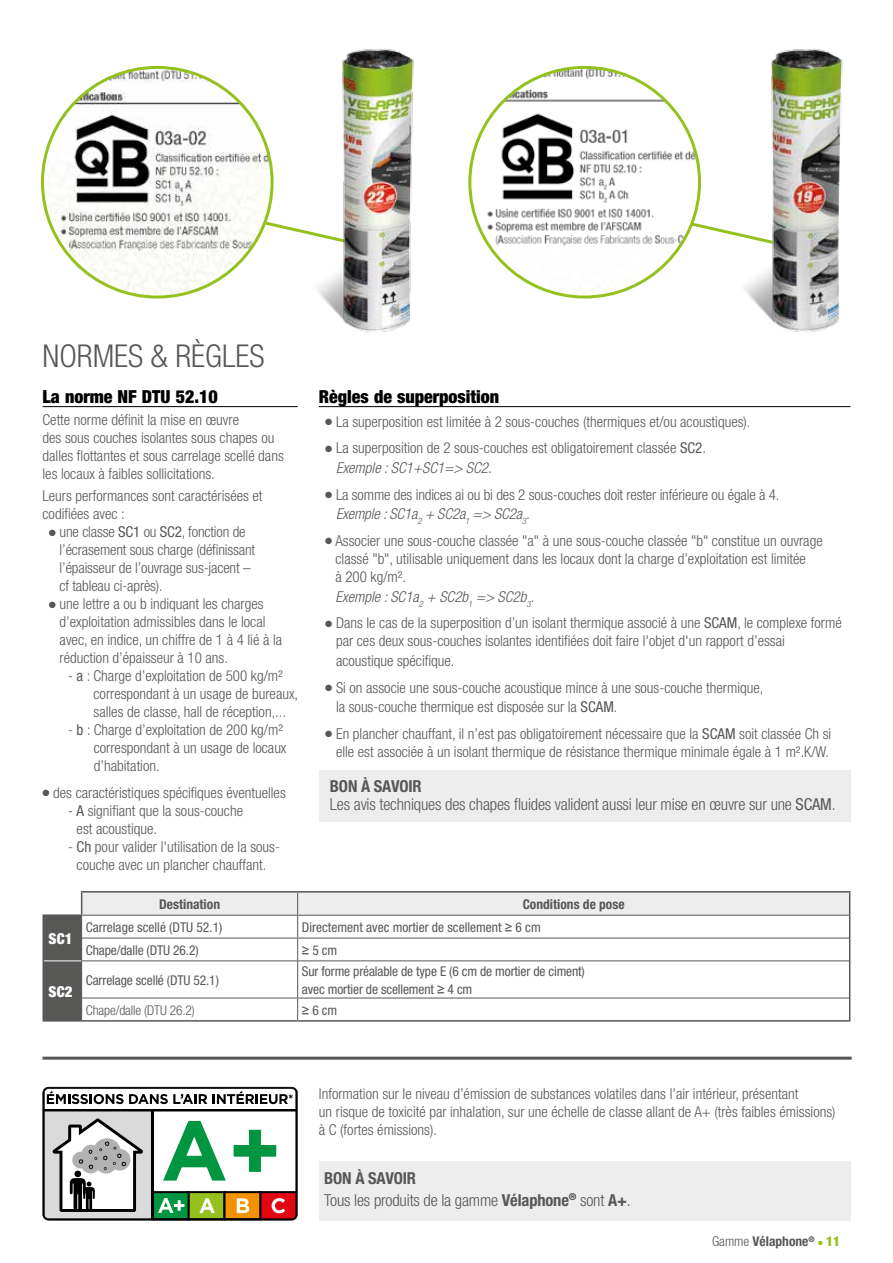
<style>
.page{position:relative;width:893px;height:1263px;background:#fff}
.page>*{position:absolute;margin:0;border:0;box-sizing:border-box;transform-origin:0 0}
.t1{font:300 condensed 31.5px "Helvetica Neue";color:#575756}
.t2{font:900 condensed 18px "Helvetica Neue";color:#000}
.t3{font:300 condensed 16.5px/18px "Helvetica Neue";letter-spacing:-.01em;color:#575756}
.t4{font:300 condensed 15px/18px "Helvetica Neue";color:#575756}
.t5{font:italic 300 condensed 15px "Helvetica Neue";color:#575756}
.t6{font:900 condensed 15px "Helvetica Neue";color:#fff}
.t7{font:condensed 13.5px/18px "Helvetica Neue";letter-spacing:-.01em;color:#575756}
.t8{font:700 condensed 13.5px "Helvetica Neue";color:#575756}
.t9{font:300 condensed 13.5px "Helvetica Neue";letter-spacing:-.01em;color:#575756}
.s1{font-weight:400}
.s2{font-style:italic}
.s3{font-weight:700}
.s4{font-family:"Arial";font-stretch:normal}
.s5{font-weight:300}
.s6{color:#95c11f}
.s7{font-weight:900;color:#95c11f}
</style>
<div class="page">
<hr style="left:43px;top:406px;width:255px;height:1px;background:#000">
<hr style="left:81px;top:891px;width:217px;height:1px;background:#575756">
<hr style="left:298px;top:891px;width:552px;height:1px;background:#575756">
<svg style="left:43px;top:892px;width:807px;height:129px"></svg>
<hr style="left:43px;top:914px;width:39px;height:2px;background:#575756">
<hr style="left:44px;top:960px;width:37px;height:1px;background:#fff">
<hr style="left:319px;top:406px;width:531px;height:1px;background:#000">
<div style="left:319px;top:770px;width:531px;height:51px;background:#ededed"></div>
<img style="left:744px;top:48px;width:99px;height:284px">
<svg style="left:253px;top:206px;width:52px;height:40px"></svg>
<svg style="left:680px;top:196px;width:96px;height:50px"></svg>
<img style="left:42px;top:67px;width:230px;height:230px;border-radius:115px">
<img style="left:470px;top:67px;width:229px;height:230px;border-radius:115px">
<img style="left:305px;top:48px;width:109px;height:284px">
<div style="left:319px;top:1161px;width:531px;height:59px;background:#ededed"></div>
<svg style="left:43px;top:1087px;width:255px;height:133px"></svg>
<hr style="left:43px;top:1057px;width:809px;height:3px;background:#575756">
<h1 class="t1" style="left:43px;top:338px;width:224px">NORMES &amp; RÈGLES</h1>
<p class="t2" style="left:43px;top:385px;width:177px">La norme NF DTU 52.10</p>
<p class="t4" style="left:43px;top:411px;width:243px">Cette norme définit la mise en œuvre<br>des sous couches isolantes sous chapes ou dalles flottantes et sous carrelage scellé dans les locaux à faibles sollicitations.</p>
<p class="t4" style="left:43px;top:487px;width:222px">Leurs performances sont caractérisées et codifiées avec :</p>
<p class="t4" style="left:60px;top:523px;width:197px;text-indent:-11px">● une classe <span class="s1">SC1</span> ou <span class="s1">SC2</span>, fonction de l’écrasement sous charge (définissant l’épaisseur de l’ouvrage sus-jacent – cf tableau ci-après).</p>
<p class="t4" style="left:60px;top:595px;width:224px;text-indent:-11px">● une lettre a ou b indiquant les charges d’exploitation admissibles dans le local avec, en indice, un chiffre de 1 à 4 lié à la réduction d’épaisseur à 10 ans.</p>
<p class="t4" style="left:94px;top:667px;width:206px;text-indent:-25px">- <span class="s1">a</span> : Charge d’exploitation de 500 kg/m² correspondant à un usage de bureaux, salles de classe, hall de réception,...</p>
<p class="t4" style="left:94px;top:721px;width:194px;text-indent:-26px">- <span class="s1">b</span> : Charge d’exploitation de 200 kg/m² correspondant à un usage de locaux d’habitation.</p>
<p class="t4" style="left:43px;top:783px;width:245px">● des caractéristiques spécifiques éventuelles</p>
<p class="t4" style="left:77px;top:801px;width:168px;text-indent:-9px">- <span class="s1">A</span> signifiant que la sous-couche est acoustique.</p>
<p class="t4" style="left:68px;top:837px;width:214px;text-align:center">- <span class="s1">Ch</span> pour valider l'utilisation de la sous&shy;couche avec un plancher chauffant.</p>
<p class="t2" style="left:319px;top:385px;width:182px">Règles de superposition</p>
<p class="t4" style="left:325px;top:412px;width:427px">● La superposition est limitée à 2 sous-couches (thermiques et/ou acoustiques).</p>
<p class="t4" style="left:336px;top:438px;width:372px;line-height:19.8px;text-indent:-11px">● La superposition de 2 sous-couches est obligatoirement classée <span class="s1">SC2</span>.<br><span class="s2">Exemple : SC1+SC1=&gt; SC2.</span></p>
<p class="t4" style="left:336px;top:484px;width:445px;line-height:19.8px;text-indent:-11px">● La somme des indices ai ou bi des 2 sous-couches doit rester inférieure ou égale à 4.<br><span class="s2">Exemple : SC1a</span><sub>2</sub> <span class="s2">+ SC2a</span><sub>1</sub> <span class="s2">=&gt; SC2a</span><sub>3</sub><span class="s2">.</span></p>
<p class="t4" style="left:335px;top:531px;width:489px;text-indent:-10px">● Associer une sous-couche classée "a" à une sous-couche classée "b" constitue un ouvrage classé "b", utilisable uniquement dans les locaux dont la charge d’exploitation est limitée<br>à 200 kg/m².</p>
<p class="t5" style="left:335px;top:588px;width:200px">Exemple : SC1a<sub>2</sub> + SC2b<sub>1</sub> =&gt; SC2b<sub>3</sub>.</p>
<p class="t4" style="left:336px;top:614px;width:507px;text-indent:-11px">● Dans le cas de la superposition d’un isolant thermique associé à une <span class="s1">SCAM</span>, le complexe formé par ces deux sous-couches isolantes identifiées doit faire l'objet d'un rapport d’essai</p>
<p class="t4" style="left:336px;top:652px;width:120px">acoustique spécifique.</p>
<p class="t4" style="left:336px;top:677px;width:429px;line-height:19.8px;text-indent:-11px">● Si on associe une sous-couche acoustique mince à une sous-couche thermique, la sous-couche thermique est disposée sur la <span class="s1">SCAM</span>.</p>
<p class="t4" style="left:325px;top:724px;width:507px;text-align:center">● En plancher chauffant, il n’est pas obligatoirement nécessaire que la <span class="s1">SCAM</span> soit classée Ch si elle est associée à un isolant thermique de résistance thermique minimale égale à 1 m².K/W.</p>
<p class="t3" style="left:330px;top:777px;width:507px"><span class="s3">BON À SAVOIR<br></span>Les avis techniques des chapes fluides valident aussi leur mise en œuvre sur une <span class="s1">SCAM</span>.</p>
<p class="t6" style="left:49px;top:929px;width:25px">SC1</p>
<p class="t6" style="left:49px;top:982px;width:25px">SC2</p>
<p class="t8" style="left:159px;top:896px;width:62px">Destination</p>
<p class="t8" style="left:523px;top:896px;width:103px">Conditions de pose</p>
<p class="t7" style="left:86px;top:918px;width:138px">Carrelage scellé (DTU 52.1)</p>
<p class="t7" style="left:302px;top:918px;width:240px">Directement avec mortier de scellement <span class="s4">≥</span> 6 cm</p>
<p class="t7" style="left:86px;top:941px;width:114px">Chape/dalle (DTU 26.2)</p>
<p class="t7" style="left:302px;top:941px;width:37px"><span class="s4">≥</span> 5 cm</p>
<p class="t7" style="left:86px;top:971px;width:135px">Carrelage scellé (DTU 52.1)</p>
<p class="t7" style="left:302px;top:962px;width:284px">Sur forme préalable de type E (6 cm de mortier de ciment) avec mortier de scellement <span class="s4">≥</span> 4 cm</p>
<p class="t9" style="left:86px;top:1002px;width:111px">Chape/dalle (DTU 26.2)</p>
<p class="t7" style="left:302px;top:1001px;width:37px"><span class="s4">≥</span> 6 cm</p>
<p class="t4" style="left:319px;top:1084px;width:518px">Information sur le niveau d’émission de substances volatiles dans l’air intérieur, présentant<br>un risque de toxicité par inhalation, sur une échelle de classe allant de A+ (très faibles émissions) à C (fortes émissions).</p>
<p class="t3" style="left:324px;top:1166px;width:308px;line-height:22.2px"><span class="s3">BON À SAVOIR<br></span>Tous les produits de la gamme <span class="s3">Vélaphone</span><sup>®</sup> sont <span class="s3">A+</span>.</p>
<p class="t8" style="left:712px;top:1233px;width:130px"><span class="s5">Gamme</span> Vélaphone<sup>®</sup> <span class="s6">●</span> <span class="s7">11</span></p>
</div>
